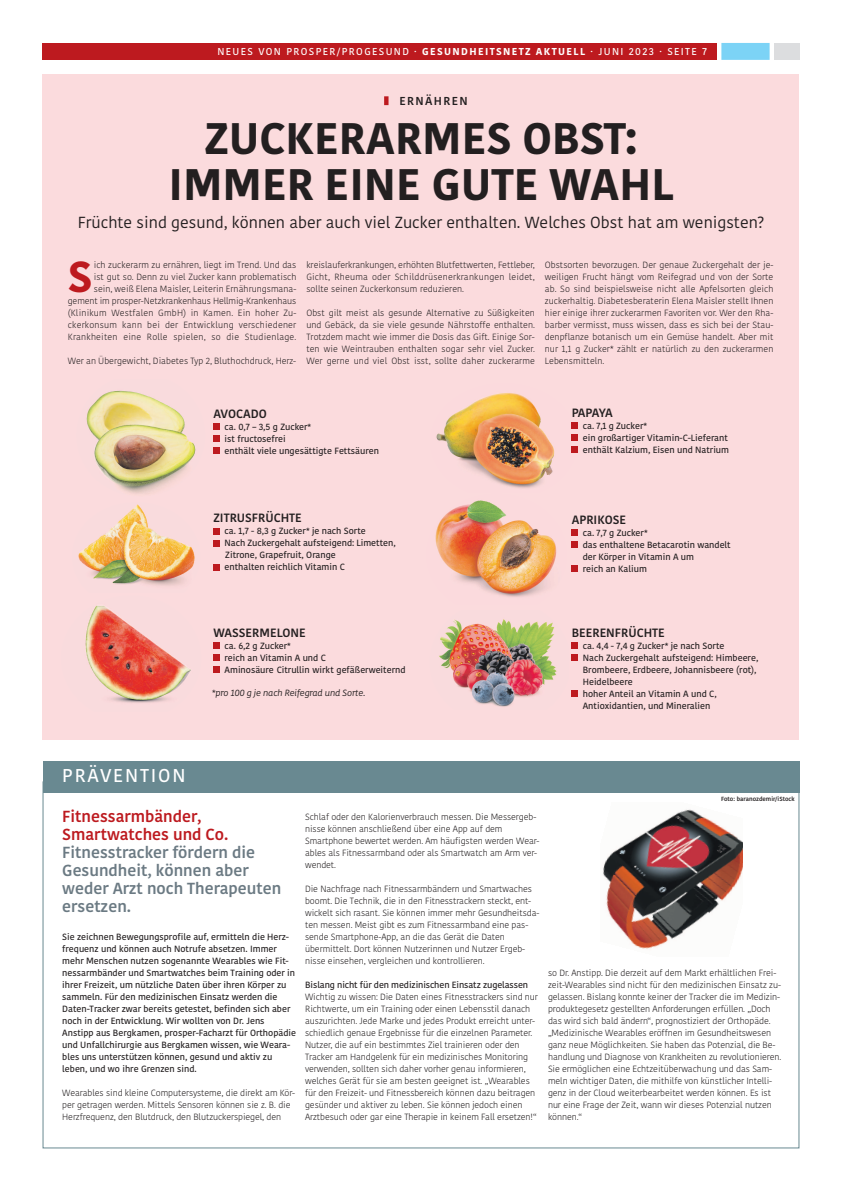
<style>
.page{position:relative;width:842px;height:1191px;background:#fff}
.page>*{position:absolute;margin:0;border:0;box-sizing:border-box;transform-origin:0 0}
.t1{font:700 44px/46px "Kohinoor KBS";color:#231f20;text-align:center}
.t2{font:700 43.2px "Kohinoor KBS";color:#bd1a1f}
.t3{font:500 18.5px "Kohinoor KBS";letter-spacing:.1em;color:#fff}
.t4{font:16px "Kohinoor KBS";color:#231f20}
.t5{font:600 16px/18px "Kohinoor KBS";color:#6b7a83}
.t6{font:600 16px/18px "Kohinoor KBS";color:#bd1a1f}
.t7{font:600 12px "Kohinoor KBS";color:#231f20}
.t8{font:600 11.5px "Kohinoor KBS";letter-spacing:.12em;color:#231f20}
.t9{font:500 10px "Kohinoor KBS";letter-spacing:.14em;color:#fff}
.t10{font:300 9px/12px "Kohinoor KBS";letter-spacing:-.01em;color:#231f20}
.t11{font:500 9px/12px "Kohinoor KBS";color:#231f20}
.t12{font:italic 9px "Kohinoor KBS";letter-spacing:-.01em;color:#231f20}
.t13{font:600 6px "Kohinoor KBS";letter-spacing:.005em;color:#231f20}
.s1{font-weight:700}
</style>
<div class="page">
<div style="left:43px;top:43px;width:674px;height:17px;background:#bd1a1f"></div>
<div style="left:721px;top:43px;width:49px;height:17px;background:#7cd3f6"></div>
<div style="left:774px;top:43px;width:25px;height:17px;background:#dcdddf"></div>
<div style="left:43px;top:74px;width:756px;height:665px;background:#fbdbdd"></div>
<svg style="left:384px;top:96px;width:4px;height:9px"></svg>
<div style="left:213px;top:423px;width:7px;height:6px;background:#bd1a1f"></div>
<div style="left:213px;top:435px;width:7px;height:6px;background:#bd1a1f"></div>
<div style="left:213px;top:447px;width:7px;height:6px;background:#bd1a1f"></div>
<div style="left:213px;top:528px;width:7px;height:6px;background:#bd1a1f"></div>
<div style="left:213px;top:540px;width:7px;height:6px;background:#bd1a1f"></div>
<div style="left:213px;top:564px;width:7px;height:6px;background:#bd1a1f"></div>
<svg style="left:572px;top:643px;width:6px;height:6px"></svg>
<svg style="left:572px;top:655px;width:6px;height:6px"></svg>
<svg style="left:572px;top:691px;width:6px;height:6px"></svg>
<div style="left:213px;top:642px;width:7px;height:7px;background:#bd1a1f"></div>
<div style="left:213px;top:654px;width:7px;height:7px;background:#bd1a1f"></div>
<div style="left:213px;top:666px;width:7px;height:7px;background:#bd1a1f"></div>
<img style="left:86px;top:390px;width:110px;height:104px">
<img style="left:85px;top:605px;width:106px;height:98px">
<img style="left:78px;top:504px;width:117px;height:82px">
<img style="left:436px;top:393px;width:142px;height:95px">
<svg style="left:572px;top:423px;width:6px;height:6px"></svg>
<svg style="left:572px;top:435px;width:6px;height:6px"></svg>
<svg style="left:572px;top:447px;width:6px;height:6px"></svg>
<img style="left:435px;top:500px;width:122px;height:97px">
<svg style="left:572px;top:529px;width:6px;height:6px"></svg>
<svg style="left:572px;top:541px;width:6px;height:6px"></svg>
<svg style="left:572px;top:565px;width:6px;height:6px"></svg>
<img style="left:439px;top:619px;width:118px;height:88px">
<div style="left:43px;top:761px;width:756px;height:31px;background:#698991"></div>
<img style="left:603px;top:809px;width:140px;height:140px">
<p class="t9" style="left:217px;top:47px;width:491px">NEUES VON PROSPER/PROGESUND · <span class="s1">GESUNDHEITSNETZ AKTUELL</span> · JUNI 2023 · SEITE 7</p>
<p class="t8" style="left:399px;top:96px;width:70px">ERNÄHREN</p>
<h1 class="t1" style="left:168px;top:118px;width:507px">ZUCKERARMES OBST:<br>IMMER EINE GUTE WAHL</h1>
<h2 class="t4" style="left:78px;top:216px;width:688px">Früchte sind gesund, können aber auch viel Zucker enthalten. Welches Obst hat am wenigsten?</h2>
<p class="t2" style="left:68px;top:259px;width:26px">S</p>
<p class="t10" style="left:306px;top:260px;width:230px;text-align:justify">kreislauferkrankungen, erhöhten Blutfettwerten, Fettleber, Gicht, Rheuma oder Schilddrüsenerkrankungen leidet, sollte seinen Zuckerkonsum reduzieren.</p>
<p class="t10" style="left:306px;top:308px;width:230px;text-align:justify">Obst gilt meist als gesunde Alternative zu Süßigkeiten und Gebäck, da sie viele gesunde Nährstoffe enthalten.<br>Trotzdem macht wie immer die Dosis das Gift. Einige Sor&shy;ten wie Weintrauben enthalten sogar sehr viel Zucker.<br>Wer gerne und viel Obst isst, sollte daher zuckerarme</p>
<p class="t10" style="left:545px;top:260px;width:230px;text-align:justify">Obstsorten bevorzugen. Der genaue Zuckergehalt der je&shy;weiligen Frucht hängt vom Reifegrad und von der Sorte ab. So sind beispielsweise nicht alle Apfelsorten gleich zuckerhaltig. Diabetesberaterin Elena Maisler stellt Ihnen hier einige ihrer zuckerarmen Favoriten vor. Wer den Rha&shy;barber vermisst, muss wissen, dass es sich bei der Stau&shy;denpflanze botanisch um ein Gemüse handelt. Aber mit nur 1,1 g Zucker* zählt er natürlich zu den zuckerarmen Lebensmitteln.</p>
<p class="t10" style="left:68px;top:260px;width:230px;text-align:right">ich zuckerarm zu ernähren, liegt im Trend. Und das<br>ist gut so. Denn zu viel Zucker kann problematisch<br>sein, weiß Elena Maisler, Leiterin Ernährungsmana&shy;gement im prosper-Netzkrankenhaus Hellmig-Krankenhaus (Klinikum Westfalen GmbH) in Kamen. Ein hoher Zu&shy;ckerkonsum kann bei der Entwicklung verschiedener Krankheiten eine Rolle spielen, so die Studienlage.</p>
<p class="t10" style="left:68px;top:356px;width:230px">Wer an Übergewicht, Diabetes Typ 2, Bluthochdruck, Herz-</p>
<h3 class="t7" style="left:213px;top:408px;width:55px">AVOCADO</h3>
<p class="t11" style="left:225px;top:421px;width:88px">ca. 0,7 – 3,5 g Zucker*</p>
<p class="t11" style="left:225px;top:433px;width:63px">ist fructosefrei</p>
<p class="t11" style="left:225px;top:445px;width:156px">enthält viele ungesättigte Fettsäuren</p>
<h3 class="t7" style="left:572px;top:408px;width:43px">PAPAYA</h3>
<p class="t11" style="left:583px;top:420px;width:66px">ca. 7,1 g Zucker*</p>
<p class="t11" style="left:583px;top:432px;width:147px">ein großartiger Vitamin-C-Lieferant</p>
<p class="t11" style="left:583px;top:444px;width:148px">enthält Kalzium, Eisen und Natrium</p>
<h3 class="t7" style="left:213px;top:513px;width:90px">ZITRUSFRÜCHTE</h3>
<p class="t11" style="left:225px;top:526px;width:143px">ca. 1,7 - 8,3 g Zucker* je nach Sorte</p>
<p class="t11" style="left:225px;top:538px;width:173px">Nach Zuckergehalt aufsteigend: Limetten,<br>Zitrone, Grapefruit, Orange</p>
<p class="t11" style="left:225px;top:562px;width:122px">enthalten reichlich Vitamin C</p>
<h3 class="t7" style="left:213px;top:628px;width:94px">WASSERMELONE</h3>
<p class="t11" style="left:225px;top:640px;width:68px">ca. 6,2 g Zucker*</p>
<p class="t11" style="left:225px;top:652px;width:103px">reich an Vitamin A und C</p>
<p class="t11" style="left:225px;top:664px;width:182px">Aminosäure Citrullin wirkt gefäßerweiternd</p>
<p class="t12" style="left:212px;top:689px;width:155px">*pro 100 g je nach Reifegrad und Sorte.</p>
<h3 class="t7" style="left:572px;top:514px;width:56px">APRIKOSE</h3>
<p class="t11" style="left:583px;top:527px;width:66px">ca. 7,7 g Zucker*</p>
<p class="t11" style="left:583px;top:539px;width:150px">das enthaltene Betacarotin wandelt der Körper in Vitamin A um</p>
<p class="t11" style="left:583px;top:563px;width:66px">reich an Kalium</p>
<h3 class="t7" style="left:572px;top:628px;width:95px">BEERENFRÜCHTE</h3>
<p class="t11" style="left:583px;top:640px;width:143px">ca. 4,4 - 7,4 g Zucker* je nach Sorte</p>
<p class="t11" style="left:583px;top:652px;width:177px">Nach Zuckergehalt aufsteigend: Himbeere,<br>Brombeere, Erdbeere, Johannisbeere (rot),<br>Heidelbeere</p>
<p class="t11" style="left:583px;top:688px;width:135px">hoher Anteil an Vitamin A und C,<br>Antioxidantien, und Mineralien</p>
<h1 class="t3" style="left:62px;top:768px;width:125px">PRÄVENTION</h1>
<h2 class="t6" style="left:62px;top:808px;width:168px">Fitnessarmbänder,<br>Smartwatches und Co.</h2>
<p class="t5" style="left:62px;top:844px;width:220px">Fitnesstracker fördern die<br>Gesundheit, können aber weder Arzt noch Therapeuten ersetzen.</p>
<p class="t11" style="left:62px;top:931px;width:235px">Sie zeichnen Bewegungsprofile auf, ermitteln die Herz&shy;frequenz und können auch Notrufe absetzen. Immer mehr Menschen nutzen sogenannte Wearables wie Fit&shy;nessarmbänder und Smartwatches beim Training oder in ihrer Freizeit, um nützliche Daten über ihren Körper zu sammeln. Für den medizinischen Einsatz werden die Daten-Tracker zwar bereits getestet, befinden sich aber noch in der Entwicklung. Wir wollten von Dr. Jens Anstipp aus Bergkamen, prosper-Facharzt für Orthopädie und Unfallchirurgie aus Bergkamen wissen, wie Weara&shy;bles uns unterstützen können, gesund und aktiv zu leben, und wo ihre Grenzen sind.</p>
<p class="t10" style="left:62px;top:1087px;width:234px">Wearables sind kleine Computersysteme, die direkt am Kör&shy;per getragen werden. Mittels Sensoren können sie z. B. die<br>Herzfrequenz, den Blutdruck, den Blutzuckerspiegel, den</p>
<p class="t10" style="left:305px;top:811px;width:236px">Schlaf oder den Kalorienverbrauch messen. Die Messergeb&shy;nisse können anschließend über eine App auf dem Smartphone bewertet werden. Am häufigsten werden Wear&shy;ables als Fitnessarmband oder als Smartwatch am Arm ver&shy;wendet.</p>
<p class="t10" style="left:305px;top:883px;width:236px">Die Nachfrage nach Fitnessarmbändern und Smartwaches boomt. Die Technik, die in den Fitnesstrackern steckt, ent&shy;wickelt sich rasant. Sie können immer mehr Gesundheitsda&shy;ten messen. Meist gibt es zum Fitnessarmband eine pas&shy;sende Smartphone-App, an die das Gerät die Daten übermittelt. Dort können Nutzerinnen und Nutzer Ergeb&shy;nisse einsehen, vergleichen und kontrollieren.</p>
<h3 class="t11" style="left:305px;top:979px;width:225px">Bislang nicht für den medizinischen Einsatz zugelassen</h3>
<p class="t10" style="left:305px;top:991px;width:234px">Wichtig zu wissen: Die Daten eines Fitnesstrackers sind nur Richtwerte, um ein Training oder einen Lebensstil danach auszurichten. Jede Marke und jedes Produkt erreicht unter&shy;schiedlich genaue Ergebnisse für die einzelnen Parameter.<br>Nutzer, die auf ein bestimmtes Ziel trainieren oder den Tracker am Handgelenk für ein medizinisches Monitoring verwenden, sollten sich daher vorher genau informieren, welches Gerät für sie am besten geeignet ist. „Wearables für den Freizeit- und Fitnessbereich können dazu beitragen gesünder und aktiver zu leben. Sie können jedoch einen Arztbesuch oder gar eine Therapie in keinem Fall ersetzen!“</p>
<p class="t13" style="left:721px;top:796px;width:75px">Foto: baranozdemir/iStock</p>
<p class="t10" style="left:548px;top:967px;width:235px">so Dr. Anstipp. Die derzeit auf dem Markt erhältlichen Frei&shy;zeit-Wearables sind nicht für den medizinischen Einsatz zu&shy;gelassen. Bislang konnte keiner der Tracker die im Medizin&shy;produktegesetz gestellten Anforderungen erfüllen. „Doch das wird sich bald ändern“, prognostiziert der Orthopäde. „Medizinische Wearables eröffnen im Gesundheitswesen ganz neue Möglichkeiten. Sie haben das Potenzial, die Be&shy;handlung und Diagnose von Krankheiten zu revolutionieren.<br>Sie ermöglichen eine Echtzeitüberwachung und das Sam&shy;meln wichtiger Daten, die mithilfe von künstlicher Intelli&shy;genz in der Cloud weiterbearbeitet werden können. Es ist nur eine Frage der Zeit, wann wir dieses Potenzial nutzen können.“</p>
</div>
